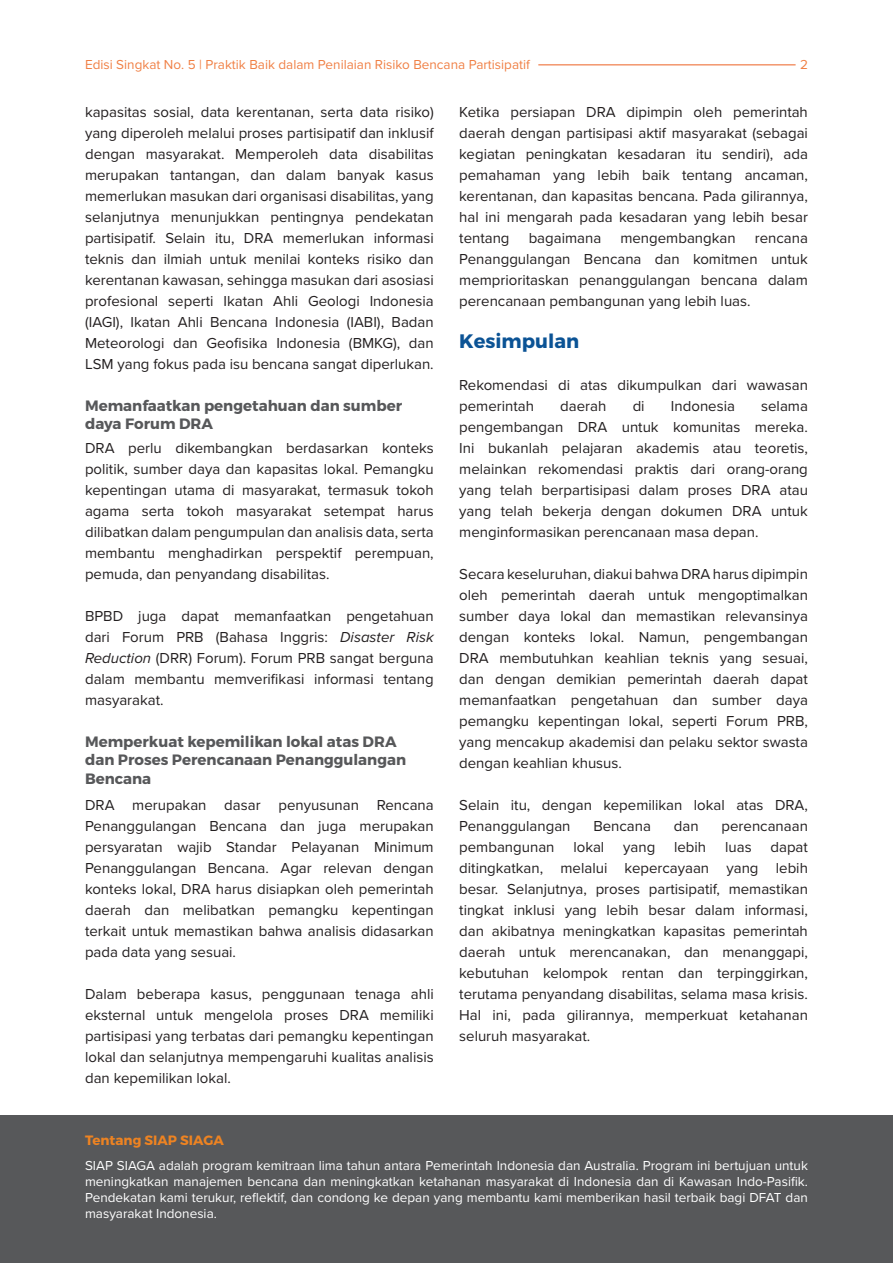
<style>
.page{position:relative;width:893px;height:1263px;background:#fff}
.page>*{position:absolute;margin:0;border:0;box-sizing:border-box;transform-origin:0 0}
.heading_1{font:700 19.5px "Montserrat";color:#0b5395}
.t1{font:15px/21px "Proxima Nova";color:#231f20;text-align:justify}
.Heading_3{font:700 15px/18.5px "Montserrat";color:#57585a}
.t2{font:13.5px/16.2px "Proxima Nova";color:#fff;text-align:justify}
.page_number{font:13.5px "Proxima Nova";color:#f08045}
.t3{font:700 13.5px "Montserrat";color:#ed8322}
.s1{font-style:italic}
</style>
<div class="page">
<div style="left:0;top:1116px;width:893px;height:147px;background:#57585a"></div>
<hr style="left:538px;top:64px;width:258px;height:1px;background:#ec6123">
<p class="page_number" style="left:85px;top:55px;width:446px">Edisi Singkat No. 5 | Praktik Baik dalam Penilaian Risiko Bencana Partisipatif</p>
<p class="page_number" style="left:800px;top:55px;width:9px">2</p>
<p class="t1" style="left:85px;top:101px;width:350px">kapasitas sosial, data kerentanan, serta data risiko) yang diperoleh melalui proses partisipatif dan inklusif dengan masyarakat. Memperoleh data disabilitas merupakan tantangan, dan dalam banyak kasus memerlukan masukan dari organisasi disabilitas, yang selanjutnya menunjukkan pentingnya pendekatan partisipatif. Selain itu, DRA memerlukan informasi teknis dan ilmiah untuk menilai konteks risiko dan kerentanan kawasan, sehingga masukan dari asosiasi profesional seperti Ikatan Ahli Geologi Indonesia (IAGI), Ikatan Ahli Bencana Indonesia (IABI), Badan Meteorologi dan Geofisika Indonesia (BMKG), dan LSM yang fokus pada isu bencana sangat diperlukan.</p>
<p class="Heading_3" style="left:85px;top:397px;width:319px;line-height:18px">Memanfaatkan pengetahuan dan sumber daya Forum DRA</p>
<p class="t1" style="left:85px;top:437px;width:350px">DRA perlu dikembangkan berdasarkan konteks politik, sumber daya dan kapasitas lokal. Pemangku kepentingan utama di masyarakat, termasuk tokoh agama serta tokoh masyarakat setempat harus dilibatkan dalam pengumpulan dan analisis data, serta membantu menghadirkan perspektif perempuan, pemuda, dan penyandang disabilitas.</p>
<p class="t1" style="left:85px;top:605px;width:350px">BPBD juga dapat memanfaatkan pengetahuan dari Forum PRB (Bahasa Inggris: <span class="s1">Disaster Risk Reduction</span> (DRR) Forum). Forum PRB sangat berguna dalam membantu memverifikasi informasi tentang masyarakat.</p>
<p class="Heading_3" style="left:85px;top:733px;width:323px">Memperkuat kepemilikan lokal atas DRA dan Proses Perencanaan Penanggulangan<br>Bencana</p>
<p class="t1" style="left:85px;top:794px;width:350px">DRA merupakan dasar penyusunan Rencana Penanggulangan Bencana dan juga merupakan persyaratan wajib Standar Pelayanan Minimum Penanggulangan Bencana. Agar relevan dengan konteks lokal, DRA harus disiapkan oleh pemerintah daerah dan melibatkan pemangku kepentingan terkait untuk memastikan bahwa analisis didasarkan pada data yang sesuai.</p>
<p class="t1" style="left:85px;top:983px;width:350px">Dalam beberapa kasus, penggunaan tenaga ahli eksternal untuk mengelola proses DRA memiliki partisipasi yang terbatas dari pemangku kepentingan lokal dan selanjutnya mempengaruhi kualitas analisis dan kepemilikan lokal.</p>
<p class="t1" style="left:459px;top:101px;width:350px">Ketika persiapan DRA dipimpin oleh pemerintah daerah dengan partisipasi aktif masyarakat (sebagai kegiatan peningkatan kesadaran itu sendiri), ada pemahaman yang lebih baik tentang ancaman, kerentanan, dan kapasitas bencana. Pada gilirannya, hal ini mengarah pada kesadaran yang lebih besar tentang</p>
<p class="t1" style="left:529px;top:227px;width:74px">bagaimana</p>
<p class="t1" style="left:620px;top:227px;width:117px">mengembangkan</p>
<p class="t1" style="left:459px;top:227px;width:350px;text-indent:295px">rencana Penanggulangan Bencana dan komitmen untuk memprioritaskan penanggulangan bencana dalam perencanaan pembangunan yang lebih luas.</p>
<p class="heading_1" style="left:459px;top:329px;width:121px">Kesimpulan</p>
<p class="t1" style="left:459px;top:374px;width:350px">Rekomendasi di atas dikumpulkan dari wawasan pemerintah</p>
<p class="t1" style="left:459px;top:395px;width:350px;text-indent:302px">selama pengembangan DRA untuk komunitas mereka.<br>Ini bukanlah pelajaran akademis atau teoretis, melainkan rekomendasi praktis dari orang-orang yang telah berpartisipasi dalam proses DRA atau yang telah bekerja dengan dokumen DRA untuk menginformasikan perencanaan masa depan.</p>
<p class="t1" style="left:459px;top:563px;width:350px">Secara keseluruhan, diakui bahwa DRA harus dipimpin oleh pemerintah daerah untuk mengoptimalkan sumber daya lokal dan memastikan relevansinya dengan konteks lokal. Namun, pengembangan DRA membutuhkan keahlian teknis yang sesuai, dan dengan demikian pemerintah daerah dapat memanfaatkan pengetahuan dan sumber daya pemangku kepentingan lokal, seperti Forum PRB, yang mencakup akademisi dan pelaku sektor swasta dengan keahlian khusus.</p>
<p class="t1" style="left:459px;top:794px;width:350px">Selain itu, dengan kepemilikan lokal atas DRA,<br>Penanggulangan</p>
<p class="t1" style="left:560px;top:395px;width:48px">daerah</p>
<p class="t1" style="left:633px;top:395px;width:13px">di</p>
<p class="t1" style="left:671px;top:395px;width:66px">Indonesia</p>
<p class="t1" style="left:593px;top:815px;width:59px">Bencana</p>
<p class="t1" style="left:674px;top:815px;width:26px">dan</p>
<p class="t1" style="left:721px;top:815px;width:88px">perencanaan</p>
<p class="t1" style="left:459px;top:836px;width:350px;text-indent:311px">dapat ditingkatkan, melalui kepercayaan yang lebih besar. Selanjutnya, proses partisipatif, memastikan tingkat inklusi yang lebih besar dalam informasi, dan akibatnya meningkatkan kapasitas pemerintah daerah untuk merencanakan, dan menanggapi, kebutuhan kelompok rentan dan terpinggirkan, terutama penyandang disabilitas, selama masa krisis.<br>Hal ini, pada gilirannya, memperkuat ketahanan seluruh masyarakat.</p>
<p class="t1" style="left:459px;top:836px;width:97px">pembangunan</p>
<p class="t1" style="left:573px;top:836px;width:32px">lokal</p>
<p class="t1" style="left:623px;top:836px;width:34px">yang</p>
<p class="t1" style="left:674px;top:836px;width:34px">lebih</p>
<p class="t1" style="left:725px;top:836px;width:28px">luas</p>
<p class="t3" style="left:85px;top:1132px;width:140px">Tentang SIAP SIAGA</p>
<p class="t2" style="left:85px;top:1156px;width:724px">SIAP SIAGA adalah program kemitraan lima tahun antara Pemerintah Indonesia dan Australia. Program ini bertujuan untuk meningkatkan manajemen bencana dan meningkatkan ketahanan masyarakat di Indonesia dan di Kawasan Indo-Pasifik.<br>Pendekatan kami terukur, reflektif, dan condong ke depan yang membantu kami memberikan hasil terbaik bagi DFAT dan masyarakat Indonesia.</p>
</div>
